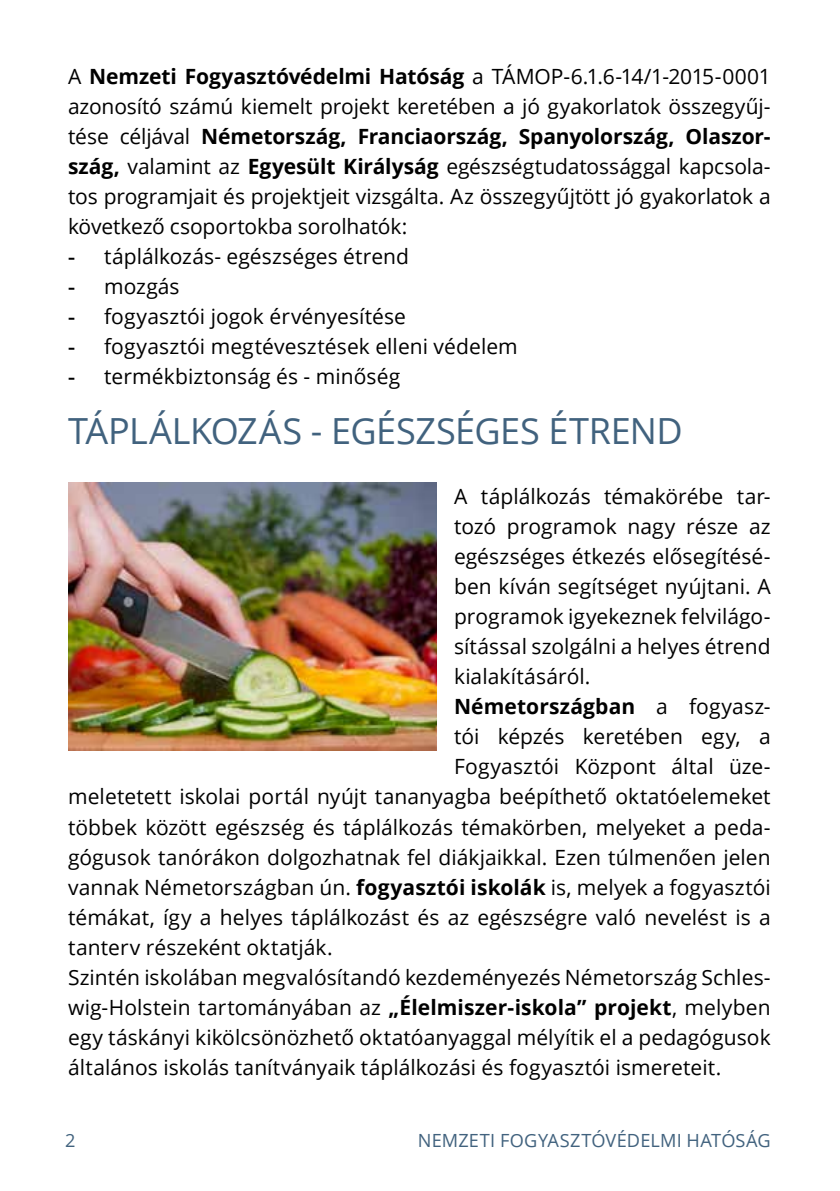
<style>
.page{position:relative;width:840px;height:1191px;background:#fff}
.page>*{position:absolute;margin:0;border:0;box-sizing:border-box;transform-origin:0 0}
.t1{font:36px "Open Sans";letter-spacing:-.01em;color:#41627e}
.t2{font:21px/30px "Open Sans";letter-spacing:.005em;color:#000;text-align:justify}
.t3{font:700 21px "Open Sans";letter-spacing:.005em;color:#000}
.t4{font:18.2px "Open Sans";letter-spacing:.01em;color:#41627e}
.s1{font-weight:700}
.s2{font-family:"Arial"}
.s3{font-weight:400}
</style>
<div class="page">
<img style="left:68px;top:482px;width:369px;height:268px">
<p class="t2" style="left:68px;top:61px;width:703px">A <span class="s1">Nemzeti Fogyasztóvédelmi Hatóság</span> a TÁMOP-6.1.6-14/1-2015-0001 azonosító számú kiemelt projekt keretében a jó gyakorlatok összegyűj&shy;tése céljával <span class="s1">Németország, Franciaország, Spanyolország, Olaszor&shy;szág,</span> valamint az <span class="s1">Egyesült Királyság</span> egészségtudatossággal kapcsola&shy;tos programjait és projektjeit vizsgálta. Az összegyűjtött jó gyakorlatok a következő csoportokba sorolhatók:</p>
<p class="t2" style="left:68px;top:241px;width:342px"><span class="s2">-</span> táplálkozás- egészséges étrend</p>
<p class="t2" style="left:68px;top:271px;width:113px"><span class="s2">-</span> mozgás</p>
<p class="t2" style="left:68px;top:301px;width:339px"><span class="s2">-</span> fogyasztói jogok érvényesítése</p>
<p class="t2" style="left:68px;top:331px;width:451px"><span class="s2">-</span> fogyasztói megtévesztések elleni védelem</p>
<p class="t2" style="left:68px;top:361px;width:333px"><span class="s2">-</span> termékbiztonság és - minőség</p>
<h1 class="t1" style="left:68px;top:406px;width:615px">TÁPLÁLKOZÁS - EGÉSZSÉGES ÉTREND</h1>
<p class="t2" style="left:454px;top:481px;width:318px">A táplálkozás témakörébe tar-</p>
<p class="t2" style="left:454px;top:511px;width:318px">tozó programok nagy része az</p>
<p class="t2" style="left:454px;top:541px;width:318px">egészséges étkezés elősegítésé-</p>
<p class="t2" style="left:454px;top:571px;width:318px">ben kíván segítséget nyújtani. A</p>
<p class="t2" style="left:454px;top:601px;width:318px">programok igyekeznek felvilágo-</p>
<p class="t2" style="left:454px;top:631px;width:318px">sítással szolgálni a helyes étrend</p>
<p class="t2" style="left:454px;top:661px;width:138px">kialakításáról.</p>
<p class="t3" style="left:454px;top:692px;width:318px">Németországban <span class="s3">a fogyasz-</span></p>
<p class="t2" style="left:454px;top:721px;width:318px">tói képzés keretében egy, a</p>
<p class="t2" style="left:454px;top:751px;width:318px">Fogyasztói Központ által üze-</p>
<p class="t2" style="left:68px;top:781px;width:703px">meletetett iskolai portál nyújt tananyagba beépíthető oktatóelemeket</p>
<p class="t2" style="left:68px;top:811px;width:703px">többek között egészség és táplálkozás témakörben, melyeket a peda-</p>
<p class="t2" style="left:68px;top:841px;width:703px">gógusok tanórákon dolgozhatnak fel diákjaikkal. Ezen túlmenően jelen</p>
<p class="t2" style="left:68px;top:871px;width:703px">vannak Németországban ún. <span class="s1">fogyasztói iskolák</span> is, melyek a fogyasztói</p>
<p class="t2" style="left:68px;top:901px;width:703px">témákat, így a helyes táplálkozást és az egészségre való nevelést is a</p>
<p class="t2" style="left:68px;top:931px;width:266px">tanterv részeként oktatják.</p>
<p class="t2" style="left:68px;top:961px;width:703px">Szintén iskolában megvalósítandó kezdeményezés Németország Schles-</p>
<p class="t2" style="left:68px;top:991px;width:703px">wig-Holstein tartományában az <span class="s1">„Élelmiszer-iskola” projekt</span>, melyben</p>
<p class="t2" style="left:68px;top:1021px;width:703px">egy táskányi kikölcsönözhető oktatóanyaggal mélyítik el a pedagógusok</p>
<p class="t2" style="left:68px;top:1051px;width:654px">általános iskolás tanítványaik táplálkozási és fogyasztói ismereteit.</p>
<p class="t4" style="left:65px;top:1128px;width:12px">2</p>
<p class="t4" style="left:417px;top:1128px;width:354px">Nemzeti fogyasztóvédelmi hatóság</p>
</div>
